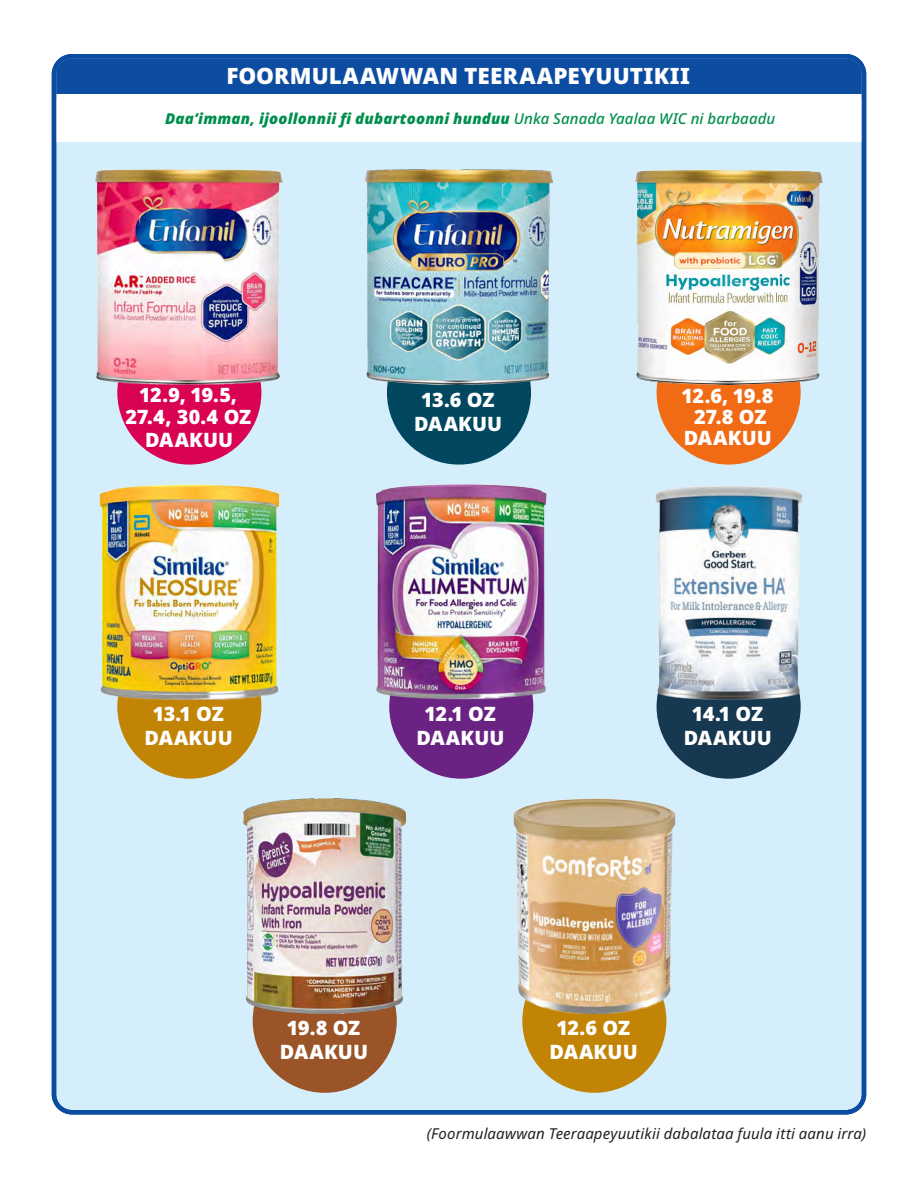
<style>
.page{position:relative;width:918px;height:1188px;background:#fff}
.page>*{position:absolute;margin:0;border:0;box-sizing:border-box;transform-origin:0 0}
.t1{font:900 22.5px "Noto Sans";letter-spacing:.01em;color:#fff}
.t2{font:900 19.8px/23.7px "Noto Sans";letter-spacing:.005em;color:#fff;text-align:center}
.t3{font:italic 900 15px "Noto Sans";letter-spacing:.015em;color:#008f4d}
.t4{font:italic 15px "Noto Sans";letter-spacing:.01em;color:#231f20}
.s1{font-weight:500}
</style>
<div class="page">
<div style="left:54px;top:56px;width:810px;height:1056px;background:#d4effb;border-radius:18px"></div>
<div style="left:56px;top:58px;width:806px;height:41px;background:#0d4da1"></div>
<div style="left:56px;top:95px;width:806px;height:47px;background:#fff"></div>
<div style="left:52px;top:54px;width:814px;height:1060px;border:4px solid #0d4da1;border-radius:18px"></div>
<div style="left:117px;top:321px;width:144px;height:144px;background:#da0252;border-radius:50%"></div>
<img style="left:96px;top:170px;width:187px;height:216px">
<div style="left:387px;top:321px;width:144px;height:144px;background:#014760;border-radius:50%"></div>
<img style="left:365px;top:170px;width:188px;height:215px">
<div style="left:657px;top:321px;width:144px;height:144px;background:#f16b14;border-radius:50%"></div>
<img style="left:635px;top:171px;width:187px;height:214px">
<div style="left:117px;top:635px;width:144px;height:144px;background:#c28405;border-radius:50%"></div>
<img style="left:99px;top:484px;width:181px;height:216px">
<div style="left:389px;top:635px;width:144px;height:144px;background:#6a2382;border-radius:50%"></div>
<img style="left:375px;top:484px;width:172px;height:216px">
<div style="left:657px;top:635px;width:144px;height:144px;background:#173851;border-radius:50%"></div>
<img style="left:656px;top:485px;width:145px;height:215px">
<div style="left:253px;top:949px;width:144px;height:144px;background:#9a5428;border-radius:50%"></div>
<img style="left:244px;top:798px;width:162px;height:216px">
<div style="left:522px;top:949px;width:144px;height:144px;background:#c28405;border-radius:50%"></div>
<img style="left:514px;top:798px;width:161px;height:216px">
<p class="t1" style="left:226px;top:63px;width:465px">FOORMULAAWWAN TEERAAPEYUUTIKII</p>
<p class="t3" style="left:149px;top:107px;width:628px">✔ Daa’imman, ijoollonnii fi dubartoonni hunduu <span class="s1">Unka Sanada Yaalaa WIC ni barbaadu</span></p>
<p class="t2" style="left:125px;top:384px;width:127px;line-height:22.5px">12.9, 19.5,<br>27.4, 30.4 OZ</p>
<p class="t2" style="left:145px;top:428px;width:90px">DAAKUU</p>
<p class="t2" style="left:414px;top:388px;width:90px">13.6 OZ<br>DAAKUU</p>
<p class="t2" style="left:682px;top:386px;width:93px;line-height:21px">12.6, 19.8<br>27.8 OZ<br>DAAKUU</p>
<p class="t2" style="left:144px;top:702px;width:90px">13.1 OZ<br>DAAKUU</p>
<p class="t2" style="left:416px;top:702px;width:90px">12.1 OZ<br>DAAKUU</p>
<p class="t2" style="left:684px;top:702px;width:90px">14.1 OZ<br>DAAKUU</p>
<p class="t2" style="left:280px;top:1016px;width:90px">19.8 OZ<br>DAAKUU</p>
<p class="t2" style="left:549px;top:1017px;width:90px">12.6 OZ<br>DAAKUU</p>
<p class="t4" style="left:427px;top:1122px;width:441px">(Foormulaawwan Teeraapeyuutikii dabalataa fuula itti aanu irra)</p>
</div>
